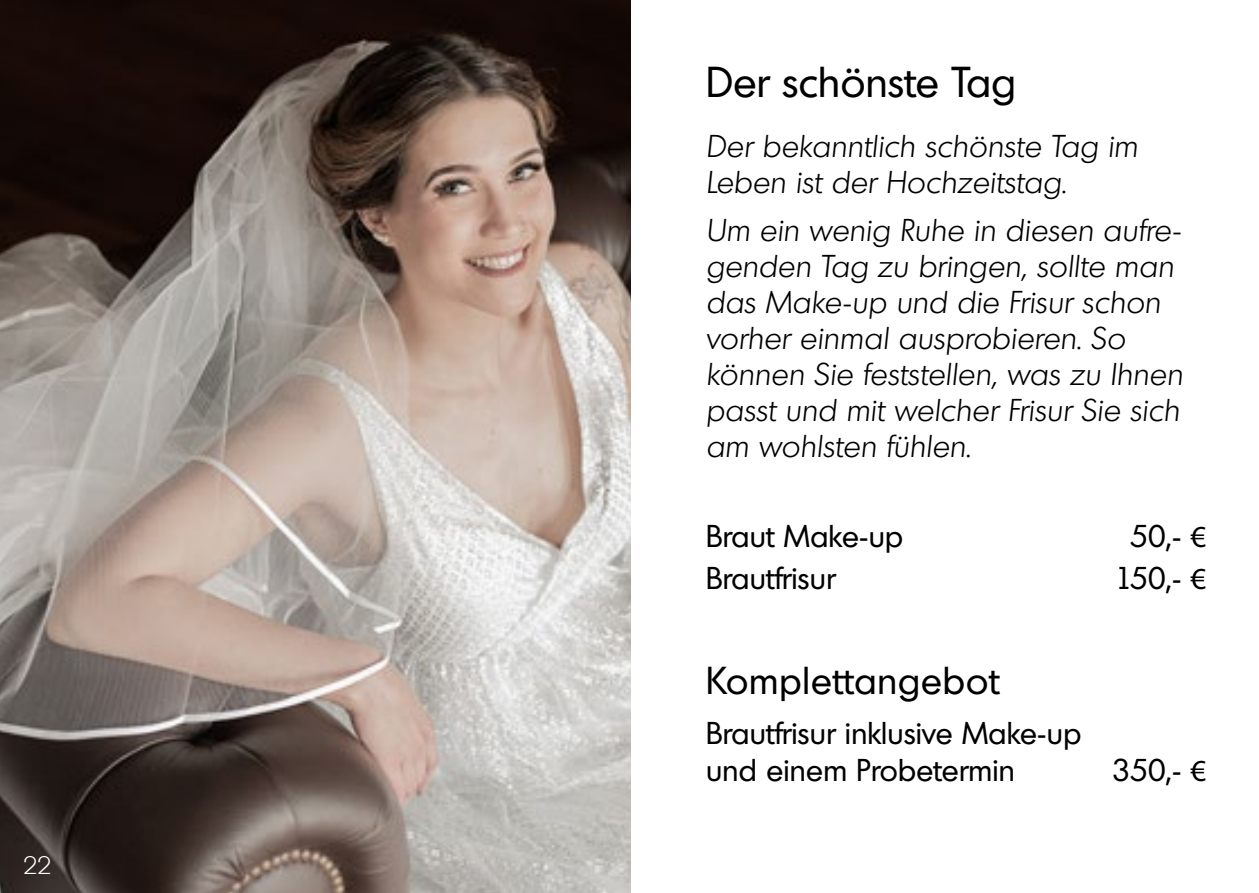
<style>
.page{position:relative;width:1259px;height:893px;background:#fff}
.page>*{position:absolute;margin:0;border:0;box-sizing:border-box;transform-origin:0 0}
.t1{font:42px "Montreal";letter-spacing:.01em;color:#000}
.t2{font:37.8px "Montreal";letter-spacing:.025em;color:#000}
.t3{font:italic 300 30.6px/36px "Montreal";letter-spacing:.01em;color:#000}
.t4{font:30.6px/36.9px "Montreal";letter-spacing:.01em;color:#000}
.t5{font:300 24px "Montreal";color:#fff}
.s1{font-family:"Myriad Pro"}
</style>
<div class="page">
<img style="left:0;top:0;width:631px;height:893px">
<p class="t5" style="left:23px;top:850px;width:29px">22</p>
<h1 class="t1" style="left:706px;top:55px;width:311px">Der schönste Tag</h1>
<p class="t3" style="left:706px;top:128px;width:433px">Der bekanntlich schönste Tag im<br>Leben ist der Hochzeitstag.</p>
<p class="t3" style="left:706px;top:212px;width:478px">Um ein wenig Ruhe in diesen aufre&shy;genden Tag zu bringen, sollte man das Make-up und die Frisur schon vorher einmal ausprobieren. So können Sie feststellen, was zu Ihnen passt und mit welcher Frisur Sie sich am wohlsten fühlen.</p>
<p class="t4" style="left:706px;top:517px;width:199px">Braut Make-up</p>
<p class="t4" style="left:1130px;top:517px;width:78px">50,- <span class="s1">€</span></p>
<p class="t4" style="left:706px;top:559px;width:131px">Brautfrisur</p>
<p class="t4" style="left:1115px;top:559px;width:92px">150,- <span class="s1">€</span></p>
<p class="t2" style="left:706px;top:657px;width:295px">Komplettangebot</p>
<p class="t4" style="left:706px;top:714px;width:377px">Brautfrisur inklusive Make-up und einem Probetermin</p>
<p class="t4" style="left:1112px;top:751px;width:95px">350,- <span class="s1">€</span></p>
</div>
